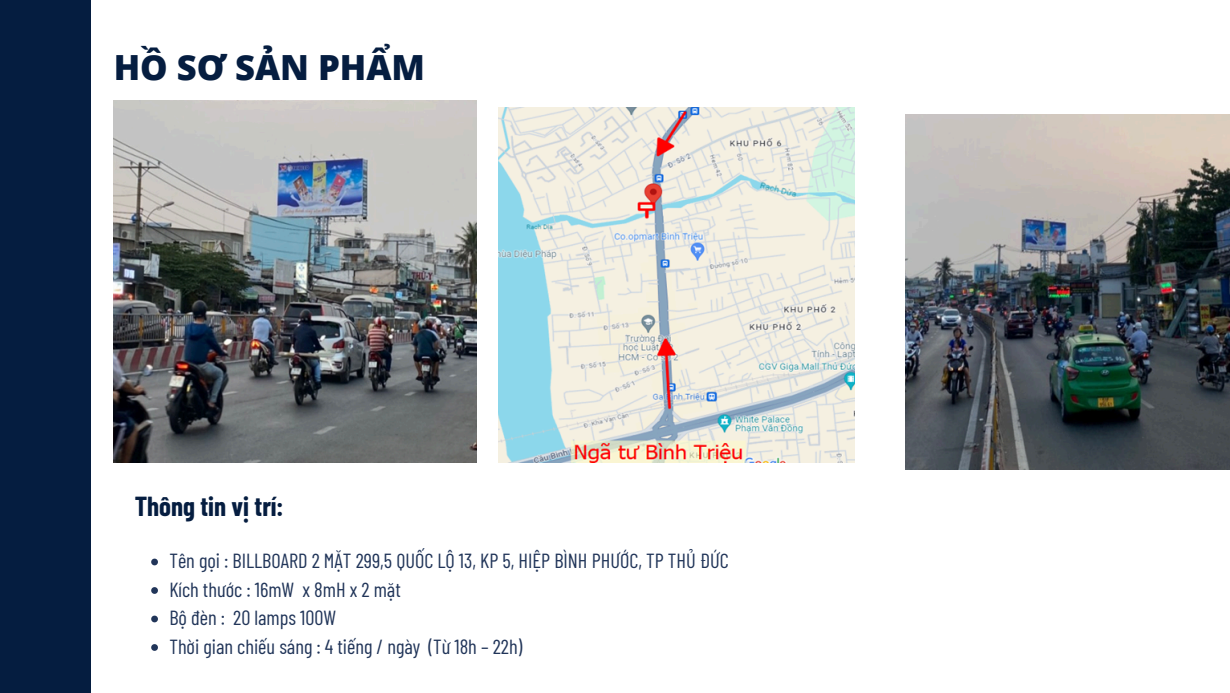
<style>
.page{position:relative;width:1230px;height:693px;background:#fff}
.page>*{position:absolute;margin:0;border:0;box-sizing:border-box;transform-origin:0 0}
.t1{font:800 34.6px "Open Sans";color:#051d40}
.t2{font:700 26.9px "Barlow Condensed";color:#051d40}
.t3{font:20.4px "Barlow Condensed";color:#213559}
</style>
<div class="page">
<div style="left:0;top:0;width:91px;height:693px;background:#051d40"></div>
<img style="left:499px;top:107px;width:355px;height:356px">
<img style="left:114px;top:100px;width:362px;height:363px">
<img style="left:905px;top:114px;width:325px;height:356px">
<svg style="left:151px;top:559px;width:7px;height:6px"></svg>
<svg style="left:151px;top:587px;width:7px;height:7px"></svg>
<svg style="left:151px;top:616px;width:7px;height:6px"></svg>
<svg style="left:151px;top:644px;width:7px;height:7px"></svg>
<h2 class="t1" style="left:114px;top:43px;width:313px">HỒ SƠ SẢN PHẨM</h2>
<p class="t2" style="left:135px;top:489px;width:150px">Thông tin vị trí:</p>
<p class="t3" style="left:169px;top:548px;width:561px">Tên gọi : BILLBOARD 2 MẶT 299,5 QUỐC LỘ 13, KP 5, HIỆP BÌNH PHƯỚC, TP THỦ ĐỨC</p>
<p class="t3" style="left:169px;top:576px;width:233px">Kích thước : 16mW x 8mH x 2 mặt</p>
<p class="t3" style="left:169px;top:605px;width:168px">Bộ đèn : 20 lamps 100W</p>
<p class="t3" style="left:169px;top:633px;width:354px">Thời gian chiếu sáng : 4 tiếng / ngày (Từ 18h – 22h)</p>
</div>
